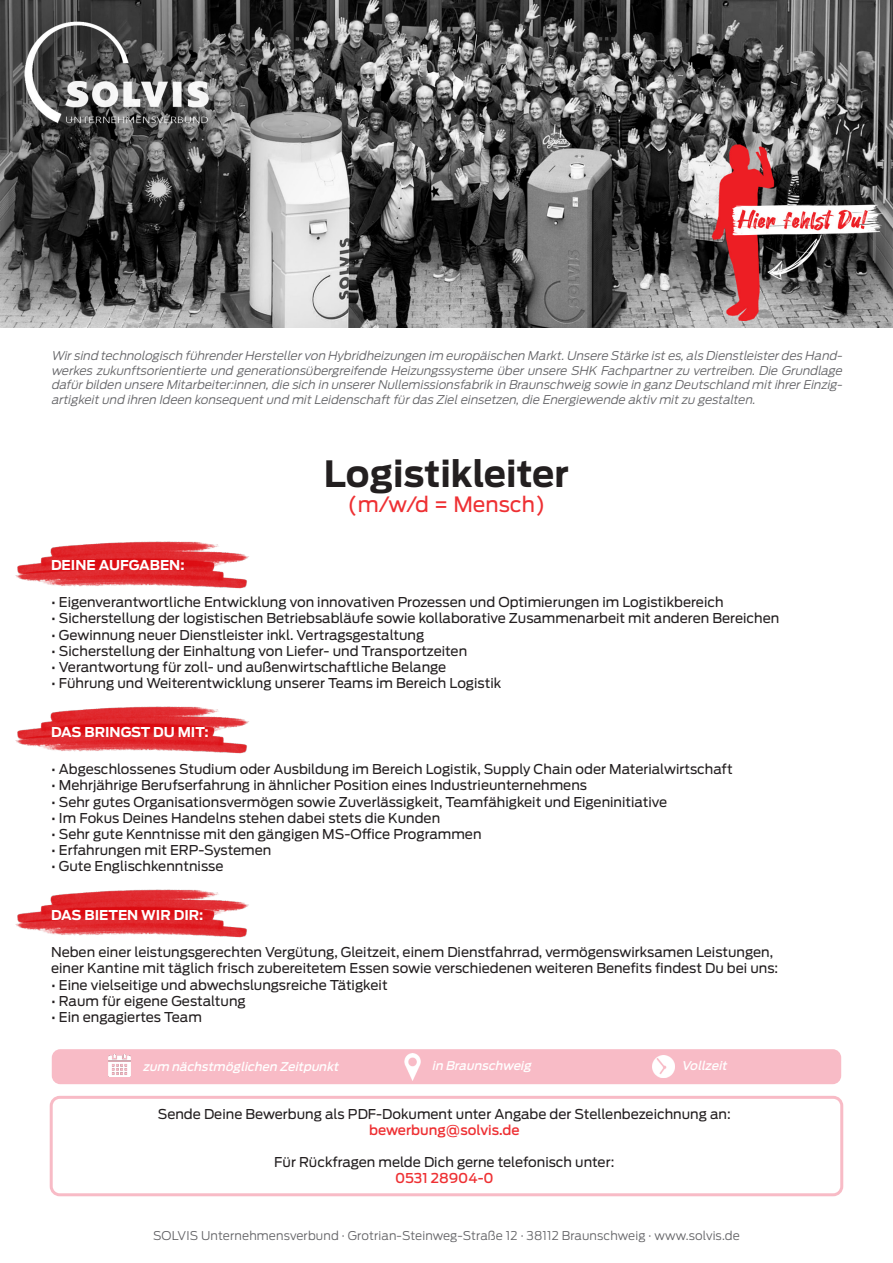
<style>
.page{position:relative;width:893px;height:1263px;background:#fff}
.page>*{position:absolute;margin:0;border:0;box-sizing:border-box;transform-origin:0 0}
.t1{font:700 36px "Antenna";color:#231f20}
.t2{font:21px "Antenna";color:#ee3033}
.t3{font:13.5px/16.2px "Antenna";color:#231f20;text-align:center}
.t4{font:700 13.5px "Antenna";color:#fff}
.t5{font:italic 300 12px/14.4px "Antenna";color:#636366;text-align:justify}
.t6{font:300 12px "Antenna";letter-spacing:.01em;color:#636366}
.t7{font:italic 500 12px "Antenna";color:#fff}
.s1{font-weight:500;color:#ee3033}
</style>
<div class="page">
<img style="left:0;top:0;width:893px;height:327px">
<img style="left:16px;top:541px;width:233px;height:47px">
<img style="left:16px;top:706px;width:233px;height:48px">
<img style="left:16px;top:889px;width:233px;height:48px">
<div style="left:50px;top:1096px;width:793px;height:100px;border:3px solid #f8bbc6;border-radius:9px"></div>
<div style="left:52px;top:1049px;width:789px;height:35px;background:#f8bbc6;border-radius:9px"></div>
<img style="left:108px;top:1054px;width:23px;height:23px">
<img style="left:404px;top:1054px;width:17px;height:26px">
<img style="left:653px;top:1055px;width:21px;height:22px">
<p class="t5" style="left:51px;top:349px;width:795px">Wirsind technologisch führenderHerstellervon Hybridheizungen im europäischen Markt.Unsere Stärke istes,als Dienstleisterdes Hand&shy;werkes zukunftsorientierte und generationsübergreifende Heizungssysteme überunsere SHK Fachpartnerzu vertreiben.Die Grundlage dafürbilden unsere Mitarbeiter:innen,die sich in unsererNullemissionsfabrik in Braunschweig sowie in ganz Deutschland mitihrerEinzig&shy;artigkeitund ihren Ideen konsequentund mitLeidenschaftfürdas Zieleinsetzen,die Energiewende aktiv mitzu gestalten.</p>
<p class="t1" style="left:324px;top:452px;width:247px">Logistikleiter</p>
<p class="t2" style="left:347px;top:492px;width:199px">(m/w/d = Mensch)</p>
<p class="t4" style="left:51px;top:557px;width:135px">DEINE AUFGABEN:</p>
<p class="t3" style="left:51px;top:594px;width:674px">• Eigenverantwortliche Entwicklung von innovativen Prozessen und Optimierungen im Logistikbereich</p>
<p class="t3" style="left:51px;top:610px;width:730px">• Sicherstellung der logistischen Betriebsabläufe sowie kollaborative Zusammenarbeit mit anderen Bereichen</p>
<p class="t3" style="left:51px;top:627px;width:375px">• Gewinnung neuer Dienstleister inkl. Vertragsgestaltung</p>
<p class="t3" style="left:51px;top:643px;width:418px">• Sicherstellung der Einhaltung von Liefer- und Transportzeiten</p>
<p class="t3" style="left:51px;top:659px;width:397px">• Verantwortung für zoll- und außenwirtschaftliche Belange</p>
<p class="t3" style="left:51px;top:675px;width:452px">• Führung und Weiterentwicklung unserer Teams im Bereich Logistik</p>
<p class="t4" style="left:51px;top:724px;width:159px">DAS BRINGST DU MIT:</p>
<p class="t3" style="left:51px;top:761px;width:683px">• Abgeschlossenes Studium oder Ausbildung im Bereich Logistik, Supply Chain oder Materialwirtschaft</p>
<p class="t3" style="left:51px;top:777px;width:538px">• Mehrjährige Berufserfahrung in ähnlicher Position eines Industrieunternehmens</p>
<p class="t3" style="left:51px;top:793px;width:618px">• Sehr gutes Organisationsvermögen sowie Zuverlässigkeit, Teamfähigkeit und Eigeninitiative</p>
<p class="t3" style="left:51px;top:810px;width:391px">• Im Fokus Deines Handelns stehen dabei stets die Kunden</p>
<p class="t3" style="left:51px;top:826px;width:432px">• Sehr gute Kenntnisse mit den gängigen MS-Office Programmen</p>
<p class="t3" style="left:51px;top:842px;width:222px">• Erfahrungen mit ERP-Systemen</p>
<p class="t3" style="left:51px;top:858px;width:174px">• Gute Englischkenntnisse</p>
<p class="t4" style="left:51px;top:907px;width:154px">DAS BIETEN WIR DIR:</p>
<p class="t3" style="left:51px;top:944px;width:729px;text-align:left">Neben einer leistungsgerechten Vergütung, Gleitzeit, einem Dienstfahrrad, vermögenswirksamen Leistungen, einer Kantine mit täglich frisch zubereitetem Essen sowie verschiedenen weiteren Benefits findest Du bei uns:</p>
<p class="t3" style="left:51px;top:976px;width:338px">• Eine vielseitige und abwechslungsreiche Tätigkeit</p>
<p class="t3" style="left:51px;top:993px;width:196px">• Raum für eigene Gestaltung</p>
<p class="t3" style="left:51px;top:1009px;width:152px">• Ein engagiertes Team</p>
<p class="t7" style="left:143px;top:1059px;width:200px">zum nächstmöglichen Zeitpunkt</p>
<p class="t7" style="left:432px;top:1059px;width:104px">in Braunschweig</p>
<p class="t7" style="left:681px;top:1059px;width:50px">Vollzeit</p>
<p class="t3" style="left:158px;top:1105px;width:574px">Sende Deine Bewerbung als PDF-Dokument unter Angabe der Stellenbezeichnung an: <span class="s1">bewerbung@solvis.de</span></p>
<p class="t3" style="left:274px;top:1154px;width:342px">Für Rückfragen melde Dich gerne telefonisch unter:<br><span class="s1">0531 28904-0</span></p>
<p class="t6" style="left:153px;top:1228px;width:588px">SOLVIS Unternehmensverbund · Grotrian-Steinweg-Straße 12 · 38112 Braunschweig · www.solvis.de</p>
</div>
